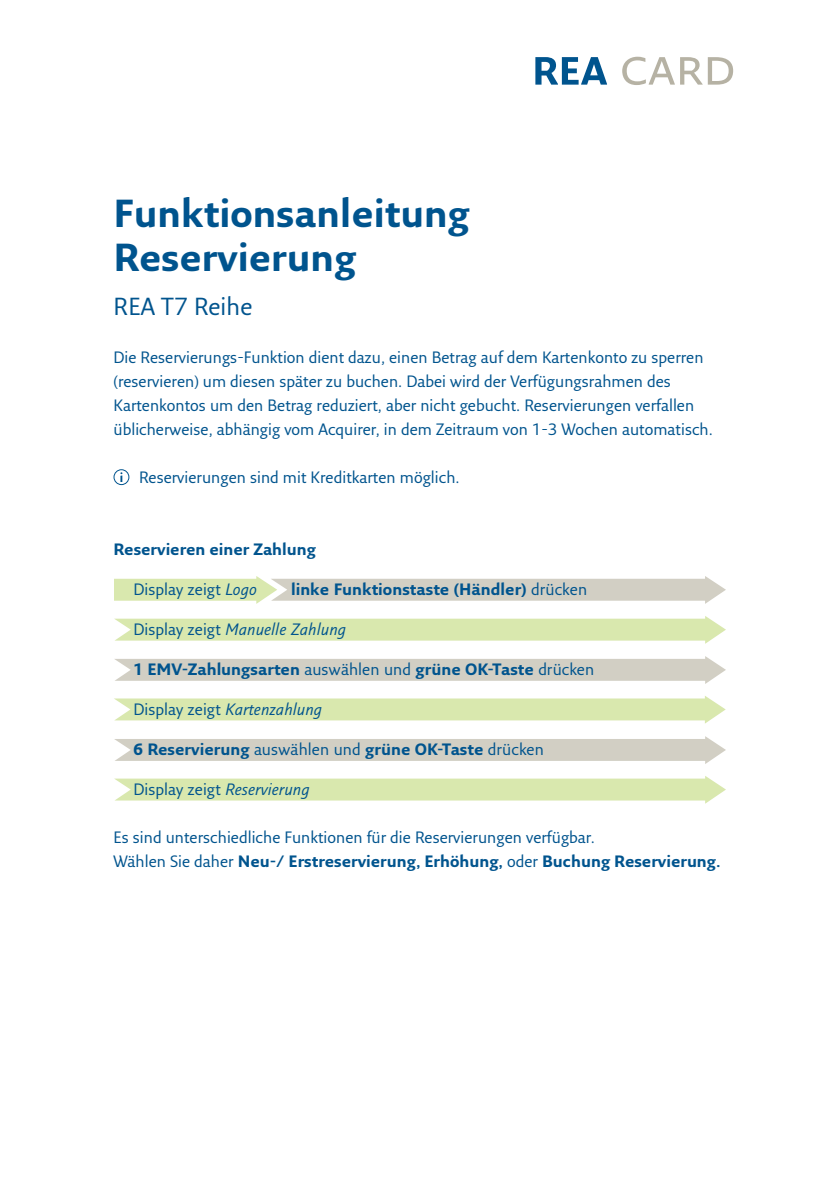
<style>
.page{position:relative;width:840px;height:1191px;background:#fff}
.page>*{position:absolute;margin:0;border:0;box-sizing:border-box;transform-origin:0 0}
.t1{font:700 38px "Fresco Sans Plus Pro";color:#00548e}
.BON_Schrift{font:24px "Fresco Sans Plus Pro";color:#00548e}
.Absatzformat_1{font:16px/24px "Fresco Sans Plus Pro";color:#00548e}
.Fließtext{font:700 16px "Fresco Sans Plus Pro";color:#00548e}
.Absatzformat_1-2{font:700 16px "Fresco Sans Plus Pro";color:#00548e}
.Fließtext-2{font:italic 16px "Fresco Sans Plus Pro";color:#00548e}
.Fließtext-3{font:16px "Fresco Sans Plus Pro";color:#00548e}
.BON_Schrift-2{font:700 16px "Fresco Sans Plus Pro";color:#00548e}
.s1{font-style:italic}
.s2{font-weight:400}
.s3{font-style:normal}
</style>
<div class="page">
<svg style="left:535px;top:57px;width:71px;height:28px"></svg>
<svg style="left:622px;top:57px;width:110px;height:28px"></svg>
<svg style="left:114px;top:576px;width:611px;height:28px"></svg>
<svg style="left:114px;top:616px;width:611px;height:28px"></svg>
<svg style="left:114px;top:696px;width:611px;height:27px"></svg>
<svg style="left:114px;top:656px;width:611px;height:28px"></svg>
<svg style="left:114px;top:736px;width:611px;height:28px"></svg>
<svg style="left:114px;top:776px;width:611px;height:27px"></svg>
<svg style="left:120px;top:472px;width:2px;height:10px"></svg>
<div style="left:113px;top:469px;width:16px;height:16px;border:1px solid #00548e;border-radius:50%"></div>
<p class="t1" style="left:113px;top:189px;width:357px">Funktionsanleitung</p>
<p class="t1" style="left:113px;top:233px;width:244px">Reservierung</p>
<p class="BON_Schrift" style="left:113px;top:291px;width:140px">REA T7 Reihe</p>
<p class="Absatzformat_1" style="left:113px;top:345px;width:600px">Die Reservierungs-Funktion dient dazu, einen Betrag auf dem Kartenkonto zu sperren (reservieren) um diesen später zu buchen. Dabei wird der Verfügungsrahmen des Kartenkontos um den Betrag reduziert, aber nicht gebucht. Reservierungen verfallen üblicherweise, abhängig vom Acquirer, in dem Zeitraum von 1-3 Wochen automatisch.</p>
<p class="Absatzformat_1" style="left:139px;top:465px;width:322px">Reservierungen sind mit Kreditkarten möglich.</p>
<p class="BON_Schrift-2" style="left:113px;top:539px;width:204px">Reservieren einer Zahlung</p>
<p class="Fließtext-3" style="left:133px;top:579px;width:125px">Display zeigt <span class="s1">Logo</span></p>
<p class="Fließtext" style="left:291px;top:579px;width:297px">linke Funktionstaste (Händler) <span class="s2">drücken</span></p>
<p class="Fließtext-2" style="left:133px;top:619px;width:214px"><span class="s3">Display zeigt</span> Manuelle Zahlung</p>
<p class="Fließtext" style="left:133px;top:659px;width:462px">1 EMV-Zahlungsarten <span class="s2">auswählen und</span> grüne OK-Taste <span class="s2">drücken</span></p>
<p class="Fließtext-2" style="left:133px;top:699px;width:190px"><span class="s3">Display zeigt</span> Kartenzahlung</p>
<p class="Fließtext" style="left:133px;top:739px;width:412px">6 Reservierung <span class="s2">auswählen und</span> grüne OK-Taste <span class="s2">drücken</span></p>
<p class="Fließtext-3" style="left:133px;top:779px;width:178px">Display zeigt <span class="s1">Reservierung</span></p>
<p class="Absatzformat_1" style="left:113px;top:825px;width:482px">Es sind unterschiedliche Funktionen für die Reservierungen verfügbar.</p>
<p class="Absatzformat_1-2" style="left:113px;top:851px;width:608px"><span class="s2">Wählen Sie daher</span> Neu-/ Erstreservierung, Erhöhung, <span class="s2">oder</span> Buchung Reservierung.</p>
</div>
